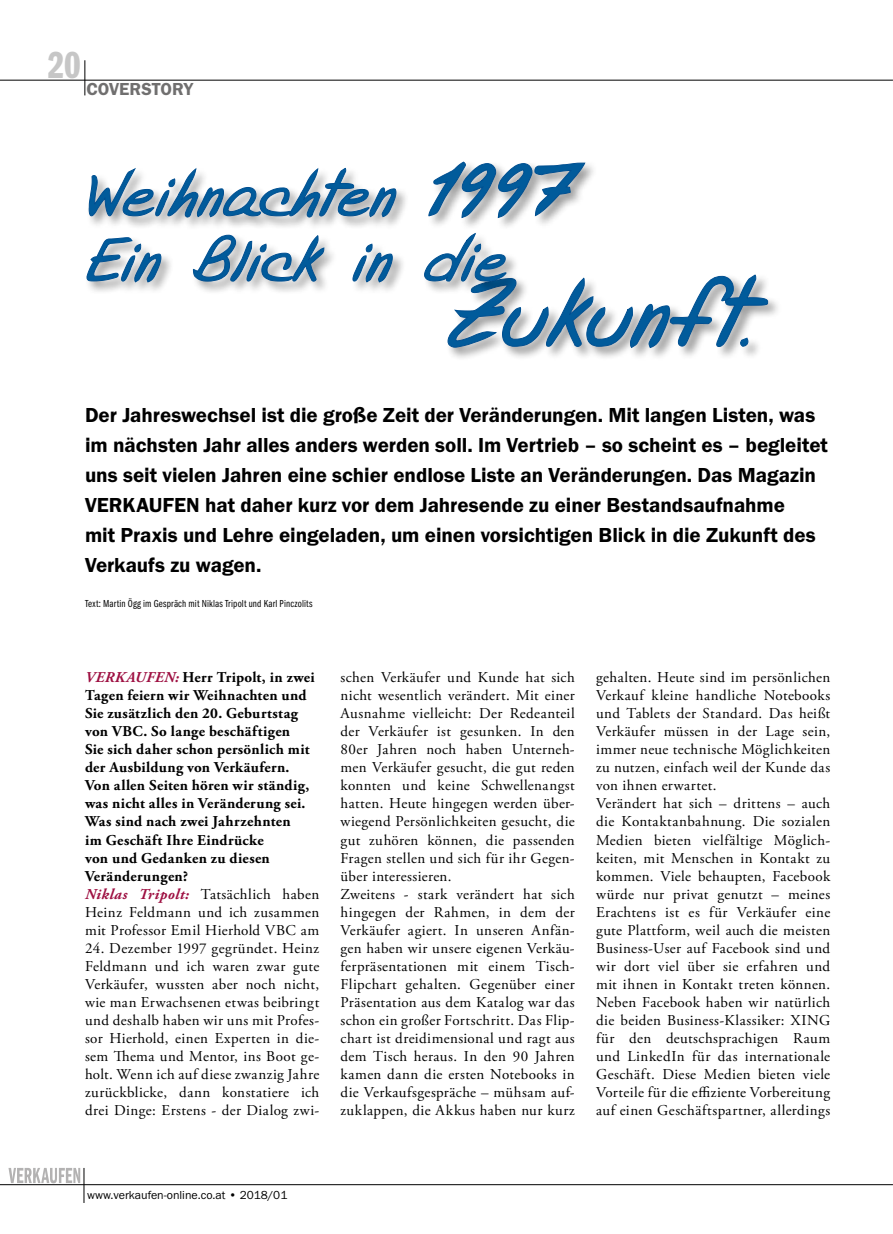
<style>
.page{position:relative;width:893px;height:1234px;background:#fff}
.page>*{position:absolute;margin:0;border:0;box-sizing:border-box;transform-origin:0 0}
.t1{font:39px "Franklin Gothic URW Com Dem";color:#c6c6c6}
.t2{font:21px/30px "Franklin Gothic URW Dem";letter-spacing:-.005em;color:#000}
.t3{font:18px "Franklin Gothic URW Dem";color:#706f6f}
.t4{font:15px/18px "Adobe Garamond Pro";letter-spacing:.025em;color:#000}
.t5{font:700 15px/18px "Adobe Garamond Pro";letter-spacing:.02em;color:#000}
.t6{font:12px "Franklin Gothic URW Boo";color:#000}
.t7{font:10.5px "Franklin Gothic URW Com Boo";letter-spacing:.015em;color:#000}
.s1{font-style:italic;color:#9e1042}
.s2{font-weight:400}
</style>
<div class="page">
<hr style="left:84px;top:60px;width:1px;height:35px;background:#000">
<svg style="left:9px;top:1168px;width:71px;height:14px"></svg>
<hr style="left:84px;top:1167px;width:1px;height:35px;background:#000">
<hr style="left:0;top:1183px;width:893px;height:1px;background:#000">
<hr style="left:0;top:80px;width:893px;height:1px;background:#000">
<div style="left:446px;top:273px;width:336px;height:88px;background:#000;opacity:.4"></div>
<svg style="left:86px;top:233px;width:682px;height:128px"></svg>
<div style="left:87px;top:160px;width:511px;height:71px;background:#000;opacity:.4"></div>
<svg style="left:88px;top:161px;width:498px;height:62px"></svg>
<h1 class="t1" style="left:47px;top:43px;width:35px">20</h1>
<p class="t3" style="left:87px;top:78px;width:108px">COVERSTORY</p>
<p class="t2" style="left:85px;top:399px;width:744px">Der Jahreswechsel ist die große Zeit der Veränderungen. Mit langen Listen, was im nächsten Jahr alles anders werden soll. Im Vertrieb – so scheint es – begleitet uns seit vielen Jahren eine schier endlose Liste an Veränderungen. Das Magazin VERKAUFEN hat daher kurz vor dem Jahresende zu einer Bestandsaufnahme<br>mit Praxis und Lehre eingeladen, um einen vorsichtigen Blick in die Zukunft des Verkaufs zu wagen.</p>
<p class="t7" style="left:85px;top:597px;width:229px">Text: Martin Ögg im Gespräch mit Niklas Tripolt und Karl Pinczolits</p>
<p class="t5" style="left:85px;top:668px;width:236px"><span class="s1">VERKAUFEN:</span> Herr Tripolt, in zwei<br>Tagen feiern wir Weihnachten und<br>Sie zusätzlich den 20. Geburtstag von VBC. So lange beschäftigen<br>Sie sich daher schon persönlich mit der Ausbildung von Verkäufern.<br>Von allen Seiten hören wir ständig, was nicht alles in Veränderung sei.<br>Was sind nach zwei Jahrzehnten<br>im Geschäft Ihre Eindrücke<br>von und Gedanken zu diesen<br>Veränderungen?<br><span class="s1">Niklas Tripolt:</span> <span class="s2">Tatsächlich haben<br>Heinz Feldmann und ich zusammen mit Professor Emil Hierhold VBC am</span></p>
<p class="t4" style="left:85px;top:939px;width:236px;text-align:justify">24. Dezember 1997 gegründet. Heinz Feldmann und ich waren zwar gute Verkäufer, wussten aber noch nicht, wie man Erwachsenen etwas beibringt und deshalb haben wir uns mit Profes&shy;sor Hierhold, einen Experten in die&shy;sem Thema und Mentor, ins Boot ge&shy;holt. Wenn ich auf diese zwanzig Jahre zurückblicke, dann konstatiere ich drei Dinge: Erstens - der Dialog zwi-</p>
<p class="t4" style="left:341px;top:669px;width:236px">schen Verkäufer und Kunde hat sich nicht wesentlich verändert. Mit einer Ausnahme vielleicht: Der Redeanteil der Verkäufer ist gesunken. In den 80er Jahren noch haben Unterneh&shy;men Verkäufer gesucht, die gut reden konnten und keine Schwellenangst hatten. Heute hingegen werden über&shy;wiegend Persönlichkeiten gesucht, die gut zuhören können, die passenden Fragen stellen und sich für ihr Gegen&shy;über interessieren.<br>Zweitens - stark verändert hat sich hingegen der Rahmen, in dem der Verkäufer agiert. In unseren Anfän&shy;gen haben wir unsere eigenen Verkäu&shy;ferpräsentationen mit einem Tisch-Flipchart gehalten. Gegenüber einer Präsentation aus dem Katalog war das schon ein großer Fortschritt. Das Flip&shy;chart ist dreidimensional und ragt aus dem Tisch heraus. In den 90 Jahren kamen dann die ersten Notebooks in die Verkaufsgespräche – mühsam auf&shy;zuklappen, die Akkus haben nur kurz</p>
<p class="t4" style="left:596px;top:669px;width:236px">gehalten. Heute sind im persönlichen Verkauf kleine handliche Notebooks und Tablets der Standard. Das heißt Verkäufer müssen in der Lage sein, immer neue technische Möglichkeiten zu nutzen, einfach weil der Kunde das von ihnen erwartet.<br>Verändert hat sich – drittens – auch die Kontaktanbahnung. Die sozialen Medien bieten vielfältige Möglich&shy;keiten, mit Menschen in Kontakt zu kommen. Viele behaupten, Facebook würde nur privat genutzt – meines Erachtens ist es für Verkäufer eine gute Plattform, weil auch die meisten Business-User auf Facebook sind und wir dort viel über sie erfahren und mit ihnen in Kontakt treten können.<br>Neben Facebook haben wir natürlich die beiden Business-Klassiker: XING für den deutschsprachigen Raum und LinkedIn für das internationale Geschäft. Diese Medien bieten viele Vorteile für die effiziente Vorbereitung auf einen Geschäftspartner, allerdings</p>
<p class="t6" style="left:87px;top:1187px;width:202px">www.verkaufen-online.co.at • 2018/01</p>
</div>
